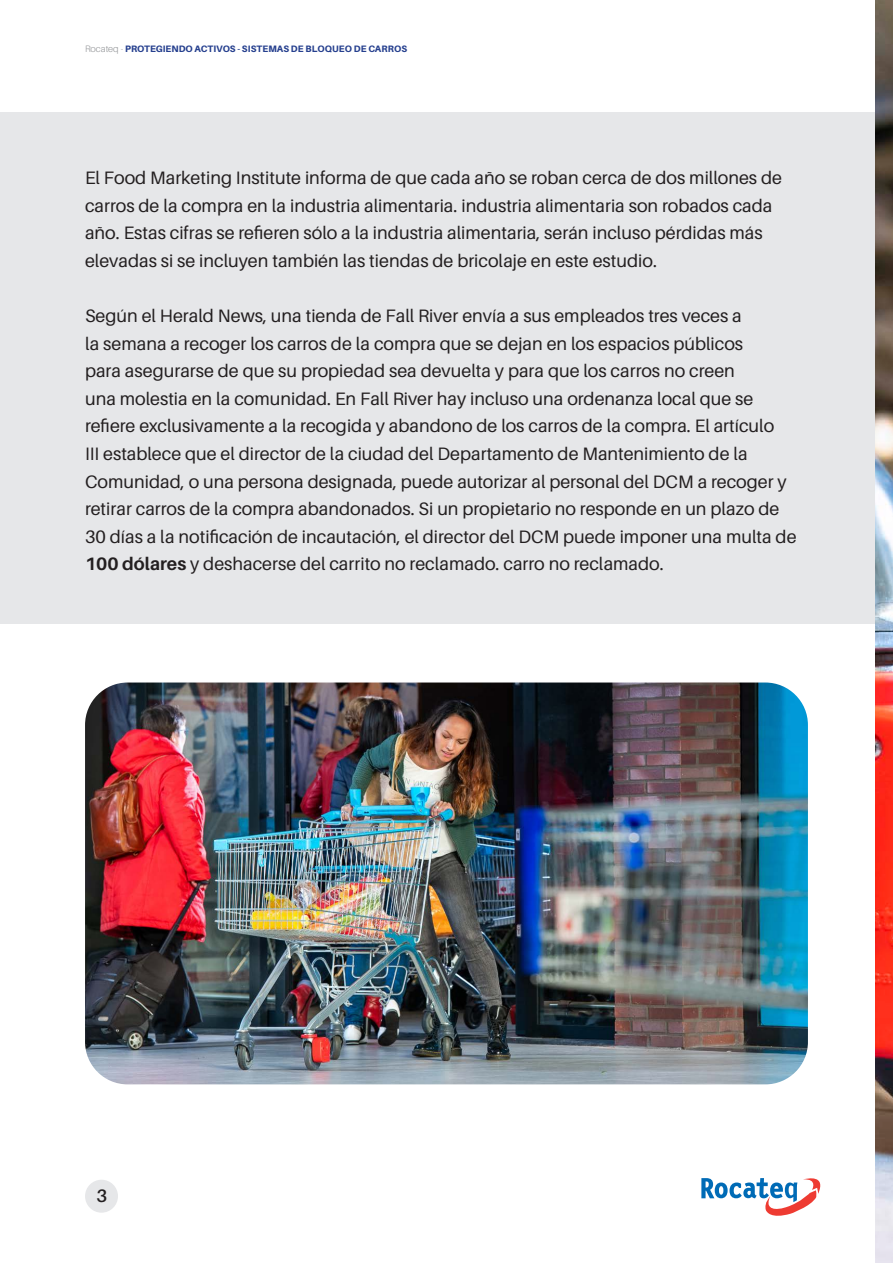
<style>
.page{position:relative;width:893px;height:1263px;background:#fff}
.page>*{position:absolute;margin:0;border:0;box-sizing:border-box;transform-origin:0 0}
.t1{font:18px/27.6px "Aileron";color:#231f20}
.t2{font:600 18px "Aileron";color:#231f20}
.t3{font:800 9.3px "Aileron";color:#253f8e}
.s1{font-weight:300;color:#939598}
.s2{font-weight:700}
</style>
<div class="page">
<svg style="left:701px;top:1178px;width:120px;height:38px"></svg>
<div style="left:85px;top:1180px;width:33px;height:33px;background:#e6e7e9;border-radius:50%"></div>
<div style="left:0;top:113px;width:893px;height:511px;background:#e6e7e9"></div>
<img style="left:876px;top:0;width:17px;height:1263px">
<img style="left:85px;top:682px;width:723px;height:402px">
<p class="t3" style="left:85px;top:43px;width:324px"><span class="s1">Rocateq -</span> PROTEGIENDO ACTIVOS - SISTEMAS DE BLOQUEO DE CARROS</p>
<p class="t1" style="left:85px;top:164px;width:698px">El Food Marketing Institute informa de que cada año se roban cerca de dos millones de carros de la compra en la industria alimentaria. industria alimentaria son robados cada año. Estas cifras se refieren sólo a la industria alimentaria, serán incluso pérdidas más elevadas si se incluyen también las tiendas de bricolaje en este estudio.</p>
<p class="t1" style="left:85px;top:302px;width:713px">Según el Herald News, una tienda de Fall River envía a sus empleados tres veces a<br>la semana a recoger los carros de la compra que se dejan en los espacios públicos<br>para asegurarse de que su propiedad sea devuelta y para que los carros no creen<br>una molestia en la comunidad. En Fall River hay incluso una ordenanza local que se refiere exclusivamente a la recogida y abandono de los carros de la compra. El artículo<br>III establece que el director de la ciudad del Departamento de Mantenimiento de la Comunidad, o una persona designada, puede autorizar al personal del DCM a recoger y retirar carros de la compra abandonados. Si un propietario no responde en un plazo de 30 días a la notificación de incautación, el director del DCM puede imponer una multa de <span class="s2">100 dólares</span> y deshacerse del carrito no reclamado. carro no reclamado.</p>
<p class="t2" style="left:96px;top:1186px;width:12px">3</p>
</div>
